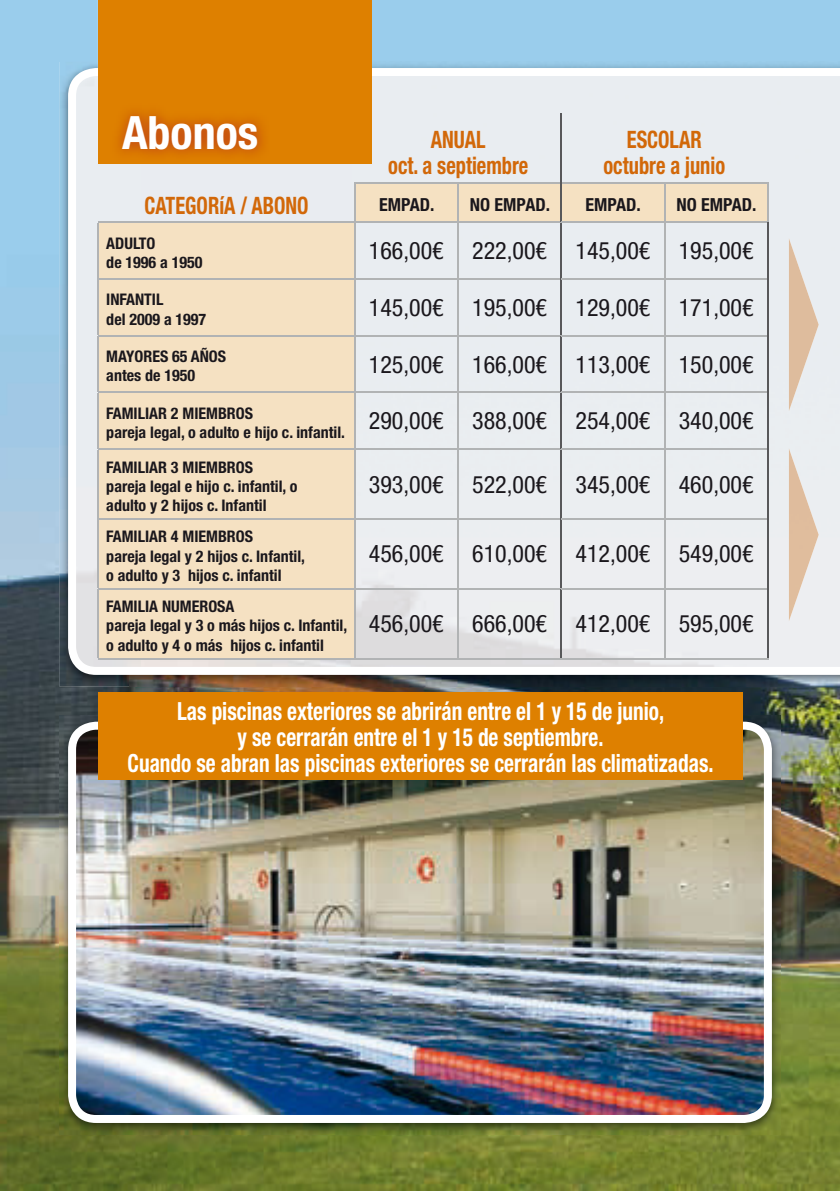
<style>
.page{position:relative;width:840px;height:1191px;background:#fff}
.page>*{position:absolute;margin:0;border:0;box-sizing:border-box;transform-origin:0 0}
.t1{font:700 condensed 46px "Helvetica Neue";color:#fff}
.t2{font:700 condensed 25px/26px "Helvetica Neue";color:#fff;text-align:center;scale:.85 1}
.t3{font:condensed 24px "Helvetica Neue LT Std";color:#1a171c}
.t4{font:700 condensed 24px/26px "Helvetica Neue";color:#d26809;text-align:center;scale:.85 1}
.t5{font:700 condensed 18px "Helvetica Neue";color:#1a171c}
.t6{font:700 condensed 16px/19.2px "Helvetica Neue";color:#1a171c}
</style>
<div class="page">
<img style="left:0;top:0;width:839px;height:1191px">
<img style="left:371px;top:62px;width:468px;height:6px">
<img style="left:59px;top:62px;width:70px;height:624px">
<img style="left:129px;top:675px;width:710px;height:11px">
<svg style="left:68px;top:68px;width:771px;height:607px;background:#e9ecef"></svg>
<img style="left:59px;top:715px;width:721px;height:419px">
<img style="left:68px;top:721px;width:703px;height:402px">
<svg style="left:98px;top:183px;width:669px;height:475px;background:#ece6dc"></svg>
<hr style="left:354px;top:183px;width:104px;height:1px;background:#b1b3b4">
<hr style="left:354px;top:184px;width:1px;height:38px;background:#b1b3b4">
<hr style="left:458px;top:183px;width:103px;height:1px;background:#b1b3b4">
<hr style="left:457px;top:184px;width:1px;height:38px;background:#b1b3b4">
<hr style="left:561px;top:183px;width:207px;height:1px;background:#b1b3b4">
<hr style="left:663px;top:184px;width:1px;height:38px;background:#b1b3b4">
<hr style="left:767px;top:184px;width:1px;height:38px;background:#b1b3b4">
<hr style="left:98px;top:222px;width:256px;height:1px;background:#b1b3b4">
<hr style="left:98px;top:223px;width:1px;height:55px;background:#b1b3b4">
<hr style="left:354px;top:222px;width:104px;height:1px;background:#b1b3b4">
<hr style="left:354px;top:223px;width:1px;height:55px;background:#b1b3b4">
<hr style="left:458px;top:222px;width:103px;height:1px;background:#b1b3b4">
<hr style="left:457px;top:223px;width:1px;height:55px;background:#b1b3b4">
<hr style="left:98px;top:278px;width:256px;height:1px;background:#b1b3b4">
<hr style="left:98px;top:279px;width:1px;height:56px;background:#b1b3b4">
<hr style="left:354px;top:278px;width:104px;height:1px;background:#b1b3b4">
<hr style="left:354px;top:279px;width:1px;height:56px;background:#b1b3b4">
<hr style="left:458px;top:278px;width:103px;height:1px;background:#b1b3b4">
<hr style="left:457px;top:279px;width:1px;height:56px;background:#b1b3b4">
<hr style="left:98px;top:335px;width:256px;height:1px;background:#b1b3b4">
<hr style="left:98px;top:336px;width:1px;height:56px;background:#b1b3b4">
<hr style="left:354px;top:335px;width:104px;height:1px;background:#b1b3b4">
<hr style="left:354px;top:336px;width:1px;height:56px;background:#b1b3b4">
<hr style="left:458px;top:335px;width:103px;height:1px;background:#b1b3b4">
<hr style="left:457px;top:336px;width:1px;height:56px;background:#b1b3b4">
<hr style="left:98px;top:392px;width:256px;height:1px;background:#b1b3b4">
<hr style="left:98px;top:393px;width:1px;height:55px;background:#b1b3b4">
<hr style="left:354px;top:392px;width:104px;height:1px;background:#b1b3b4">
<hr style="left:354px;top:393px;width:1px;height:55px;background:#b1b3b4">
<hr style="left:458px;top:392px;width:103px;height:1px;background:#b1b3b4">
<hr style="left:457px;top:393px;width:1px;height:55px;background:#b1b3b4">
<hr style="left:98px;top:448px;width:256px;height:1px;background:#b1b3b4">
<hr style="left:98px;top:449px;width:1px;height:69px;background:#b1b3b4">
<hr style="left:354px;top:448px;width:104px;height:1px;background:#b1b3b4">
<hr style="left:354px;top:449px;width:1px;height:69px;background:#b1b3b4">
<hr style="left:458px;top:448px;width:103px;height:1px;background:#b1b3b4">
<hr style="left:457px;top:449px;width:1px;height:69px;background:#b1b3b4">
<hr style="left:98px;top:518px;width:256px;height:1px;background:#b1b3b4">
<hr style="left:98px;top:519px;width:1px;height:69px;background:#b1b3b4">
<hr style="left:354px;top:518px;width:104px;height:1px;background:#b1b3b4">
<hr style="left:354px;top:519px;width:1px;height:69px;background:#b1b3b4">
<hr style="left:458px;top:518px;width:103px;height:1px;background:#b1b3b4">
<hr style="left:457px;top:519px;width:1px;height:69px;background:#b1b3b4">
<hr style="left:98px;top:588px;width:256px;height:1px;background:#b1b3b4">
<hr style="left:98px;top:589px;width:1px;height:69px;background:#b1b3b4">
<hr style="left:354px;top:588px;width:104px;height:1px;background:#b1b3b4">
<hr style="left:354px;top:589px;width:1px;height:69px;background:#b1b3b4">
<hr style="left:458px;top:588px;width:103px;height:1px;background:#b1b3b4">
<hr style="left:457px;top:589px;width:1px;height:69px;background:#b1b3b4">
<hr style="left:98px;top:658px;width:463px;height:1px;background:#b1b3b4">
<hr style="left:560px;top:184px;width:1px;height:38px;background:#58585a">
<hr style="left:560px;top:223px;width:1px;height:55px;background:#58585a">
<hr style="left:560px;top:279px;width:1px;height:56px;background:#58585a">
<hr style="left:560px;top:336px;width:1px;height:56px;background:#58585a">
<hr style="left:560px;top:393px;width:1px;height:55px;background:#58585a">
<hr style="left:560px;top:449px;width:1px;height:69px;background:#58585a">
<hr style="left:560px;top:519px;width:1px;height:69px;background:#58585a">
<hr style="left:560px;top:589px;width:1px;height:69px;background:#58585a">
<hr style="left:561px;top:222px;width:207px;height:1px;background:#b1b3b4">
<hr style="left:663px;top:223px;width:1px;height:55px;background:#b1b3b4">
<hr style="left:561px;top:278px;width:206px;height:1px;background:#b1b3b4">
<hr style="left:663px;top:279px;width:1px;height:56px;background:#b1b3b4">
<hr style="left:561px;top:335px;width:206px;height:1px;background:#b1b3b4">
<hr style="left:663px;top:336px;width:1px;height:56px;background:#b1b3b4">
<hr style="left:561px;top:392px;width:206px;height:1px;background:#b1b3b4">
<hr style="left:663px;top:393px;width:1px;height:55px;background:#b1b3b4">
<hr style="left:561px;top:448px;width:206px;height:1px;background:#b1b3b4">
<hr style="left:663px;top:449px;width:1px;height:69px;background:#b1b3b4">
<hr style="left:561px;top:518px;width:206px;height:1px;background:#b1b3b4">
<hr style="left:663px;top:519px;width:1px;height:69px;background:#b1b3b4">
<hr style="left:561px;top:588px;width:206px;height:1px;background:#b1b3b4">
<hr style="left:663px;top:589px;width:1px;height:69px;background:#b1b3b4">
<hr style="left:561px;top:658px;width:207px;height:1px;background:#b1b3b4">
<hr style="left:767px;top:223px;width:1px;height:435px;background:#58585a">
<div style="left:98px;top:0;width:273px;height:163px;background:#de8000"></div>
<img style="left:118px;top:112px;width:145px;height:43px">
<div style="left:98px;top:692px;width:644px;height:88px;background:#de8000"></div>
<img style="left:788px;top:238px;width:30px;height:173px">
<img style="left:788px;top:448px;width:30px;height:173px">
<hr style="left:560px;top:113px;width:1px;height:72px;background:#58585a">
<h1 class="t1" style="left:122px;top:116px;width:138px">Abonos</h1>
<h3 class="t4" style="left:388px;top:128px;width:166px">ANUAL<br>oct. a septiembre</h3>
<h3 class="t4" style="left:603px;top:128px;width:144px">ESCOLAR octubre a junio</h3>
<h3 class="t4" style="left:144px;top:195px;width:194px">CATEGORíA / ABONO</h3>
<p class="t5" style="left:379px;top:198px;width:57px">EMPAD.</p>
<p class="t5" style="left:469px;top:198px;width:81px">NO EMPAD.</p>
<p class="t5" style="left:585px;top:198px;width:57px">EMPAD.</p>
<p class="t5" style="left:676px;top:198px;width:81px">NO EMPAD.</p>
<p class="t6" style="left:106px;top:235px;width:98px">ADULTO<br>de 1996 a 1950</p>
<h3 class="t3" style="left:368px;top:242px;width:386px">166,00€ 222,00€ 145,00€ 195,00€</h3>
<p class="t6" style="left:106px;top:291px;width:101px">INFANTIL<br>del 2009 a 1997</p>
<h3 class="t3" style="left:368px;top:299px;width:386px">145,00€ 195,00€ 129,00€ 171,00€</h3>
<p class="t6" style="left:106px;top:348px;width:121px">MAYORES 65 AÑOS antes de 1950</p>
<h3 class="t3" style="left:368px;top:355px;width:386px">125,00€ 166,00€ 113,00€ 150,00€</h3>
<p class="t6" style="left:106px;top:405px;width:648px">FAMILIAR 2 MIEMBROS<br>pareja legal, o adulto e hijo c. infantil. <sup>290,00€</sup> <sup>388,00€</sup> <sup>254,00€</sup> <sup>340,00€</sup></p>
<p class="t6" style="left:106px;top:458px;width:192px">FAMILIAR 3 MIEMBROS<br>pareja legal e hijo c. infantil, o adulto y 2 hijos c. Infantil</p>
<h3 class="t3" style="left:368px;top:475px;width:386px">393,00€ 522,00€ 345,00€ 460,00€</h3>
<p class="t6" style="left:106px;top:528px;width:200px">FAMILIAR 4 MIEMBROS<br>pareja legal y 2 hijos c. Infantil, o adulto y 3 hijos c. infantil</p>
<p class="t6" style="left:106px;top:598px;width:242px">FAMILIA NUMEROSA<br>pareja legal y 3 o más hijos c. Infantil, o adulto y 4 o más hijos c. infantil</p>
<h3 class="t3" style="left:368px;top:545px;width:386px">456,00€ 610,00€ 412,00€ 549,00€</h3>
<h3 class="t3" style="left:368px;top:615px;width:386px">456,00€ 666,00€ 412,00€ 595,00€</h3>
<h2 class="t2" style="left:127px;top:700px;width:690px">Las piscinas exteriores se abrirán entre el 1 y 15 de junio,<br>y se cerrarán entre el 1 y 15 de septiembre.<br>Cuando se abran las piscinas exteriores se cerrarán las climatizadas.</h2>
</div>
